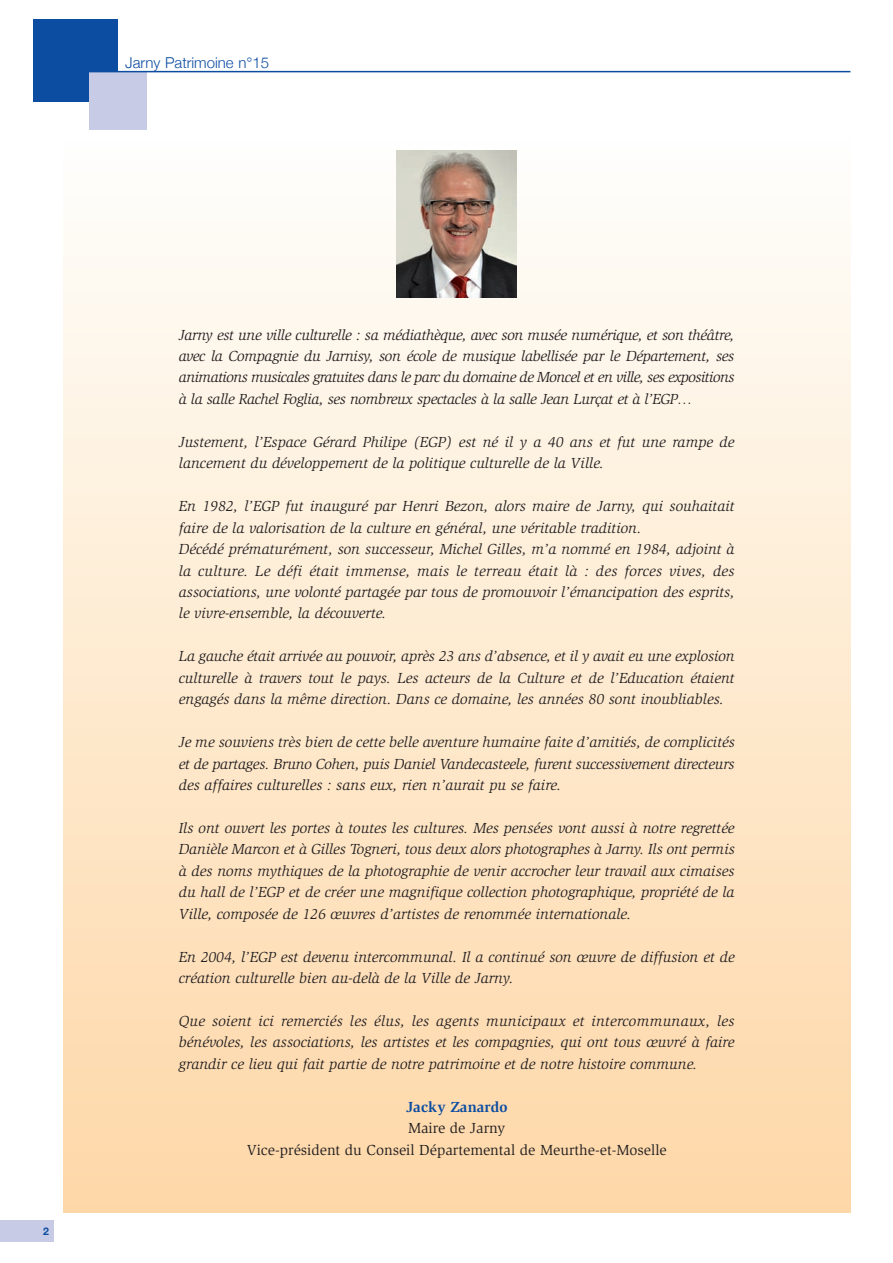
<style>
.page{position:relative;width:893px;height:1263px;background:#fff}
.page>*{position:absolute;margin:0;border:0;box-sizing:border-box;transform-origin:0 0}
.t1{font:italic 15px/21.5px "Slimbach";color:#231f20;text-align:justify}
.t2{font:15px/21.5px "Slimbach";color:#231f20;text-align:center}
.t3{font:300 15px "Helvetica Neue";color:#0d4da1}
.t4{font:700 15px "Slimbach";color:#0d4da1}
.t5{font:700 10.5px "Helvetica Neue";color:#0d4da1}
</style>
<div class="page">
<div style="left:63px;top:140px;width:787px;height:1072px;background:linear-gradient(to bottom,#fefefc,#fed7a6)"></div>
<div style="left:33px;top:19px;width:84px;height:82px;background:#0d4da1"></div>
<div style="left:89px;top:73px;width:58px;height:57px;background:#c7cbe6"></div>
<div style="left:0;top:1220px;width:54px;height:22px;background:#c7cbe6"></div>
<hr style="left:88px;top:71px;width:762px;height:1px;background:#0d4da1">
<img style="left:397px;top:151px;width:119px;height:147px">
<p class="t3" style="left:125px;top:50px;width:145px">Jarny Patrimoine n°15</p>
<p class="t5" style="left:43px;top:1223px;width:7px">2</p>
<p class="t1" style="left:179px;top:324px;width:557px">Jarny est une ville culturelle : sa médiathèque, avec son musée numérique, et son théâtre, avec la Compagnie du Jarnisy, son école de musique labellisée par le Département, ses animations musicales gratuites dans le parc du domaine de Moncel et en ville, ses expositions à la salle Rachel Foglia, ses nombreux spectacles à la salle Jean Lurçat et à l’EGP…</p>
<p class="t1" style="left:179px;top:431px;width:557px">Justement, l’Espace Gérard Philipe (EGP) est né il y a 40 ans et fut une rampe de lancement du développement de la politique culturelle de la Ville.</p>
<p class="t1" style="left:179px;top:495px;width:557px;text-align:left">En 1982, l’EGP fut inauguré par Henri Bezon, alors maire de Jarny, qui souhaitait faire de la valorisation de la culture en général, une véritable tradition.<br>Décédé prématurément, son successeur, Michel Gilles, m’a nommé en 1984, adjoint à la culture. Le défi était immense, mais le terreau était là : des forces vives, des associations, une volonté partagée par tous de promouvoir l’émancipation des esprits, le vivre-ensemble, la découverte.</p>
<p class="t1" style="left:179px;top:646px;width:557px">La gauche était arrivée au pouvoir, après 23 ans d’absence, et il y avait eu une explosion culturelle à travers tout le pays. Les acteurs de la Culture et de l’Education étaient engagés dans la même direction. Dans ce domaine, les années 80 sont inoubliables.</p>
<p class="t1" style="left:179px;top:731px;width:557px">Je me souviens très bien de cette belle aventure humaine faite d’amitiés, de complicités et de partages. Bruno Cohen, puis Daniel Vandecasteele, furent successivement directeurs des affaires culturelles : sans eux, rien n’aurait pu se faire.</p>
<p class="t1" style="left:179px;top:817px;width:557px">Ils ont ouvert les portes à toutes les cultures. Mes pensées vont aussi à notre regrettée Danièle Marcon et à Gilles Togneri, tous deux alors photographes à Jarny. Ils ont permis à des noms mythiques de la photographie de venir accrocher leur travail aux cimaises du hall de l’EGP et de créer une magnifique collection photographique, propriété de la Ville, composée de 126 œuvres d’artistes de renommée internationale.</p>
<p class="t1" style="left:179px;top:946px;width:557px">En 2004, l’EGP est devenu intercommunal. Il a continué son œuvre de diffusion et de création culturelle bien au-delà de la Ville de Jarny.</p>
<p class="t1" style="left:179px;top:1010px;width:557px">Que soient ici remerciés les élus, les agents municipaux et intercommunaux, les bénévoles, les associations, les artistes et les compagnies, qui ont tous œuvré à faire grandir ce lieu qui fait partie de notre patrimoine et de notre histoire commune.</p>
<p class="t4" style="left:406px;top:1098px;width:103px">Jacky Zanardo</p>
<p class="t2" style="left:247px;top:1117px;width:421px">Maire de Jarny<br>Vice-président du Conseil Départemental de Meurthe-et-Moselle</p>
</div>
